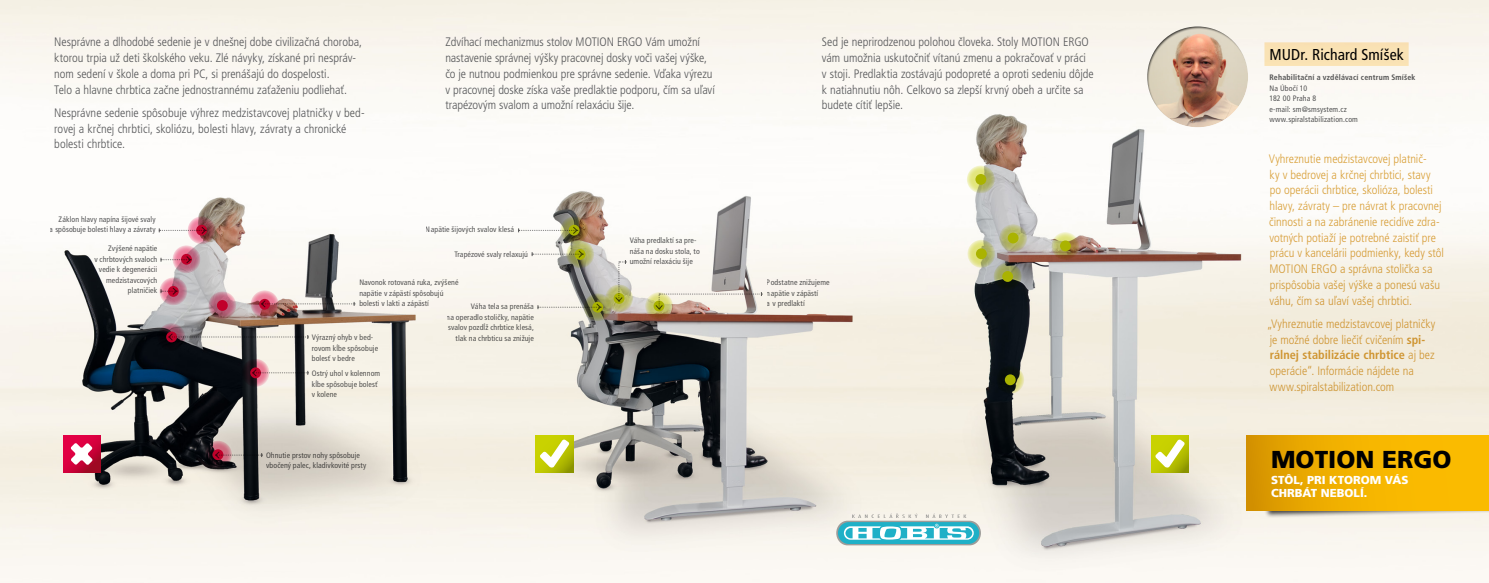
<style>
.page{position:relative;width:1489px;height:583px;background:#fff}
.page>*{position:absolute;margin:0;border:0;box-sizing:border-box;transform-origin:0 0}
.t1{font:900 24.5px "Frutiger";color:#000}
.t2{font:15.75px "Frutiger Condensed";letter-spacing:.005em;color:#000}
.t3{font:300 condensed 12.25px/15.8px "Frutiger";letter-spacing:-.005em;color:#555658}
.t4{font:300 condensed 12.25px/15.8px "Frutiger";letter-spacing:-.005em;color:#dba23a}
.t5{font:700 12.25px "Frutiger Condensed";color:#dba23a}
.t6{font:900 11.55px/12.8px "Frutiger";color:#fff}
.t7{font:7.88px/10.5px "Frutiger Condensed";letter-spacing:.01em;color:#555658}
.t8{font:700 7.88px "Frutiger Condensed";letter-spacing:.025em;color:#555658}
.s1{font-family:"Frutiger Condensed";font-weight:700;font-stretch:normal}
.s2{font-family:"Frutiger";font-weight:300;font-stretch:condensed}
</style>
<div class="page">
<img style="left:0;top:0;width:1488px;height:583px">
<div style="left:1145px;top:26px;width:102px;height:102px;background:#000;opacity:.75"></div>
<div style="left:1264px;top:42px;width:144px;height:24px;background:#f9e2b4"></div>
<svg style="left:836px;top:521px;width:144px;height:24px"></svg>
<div style="left:837px;top:522px;width:142px;height:22px;background:#1fb0c7;border-radius:11px"></div>
<svg style="left:852px;top:513px;width:65px;height:5px"></svg>
<svg style="left:925px;top:513px;width:41px;height:5px"></svg>
<svg style="left:843px;top:524px;width:130px;height:16px"></svg>
<div style="left:1264px;top:437px;width:224px;height:82px;background:#000;opacity:.75"></div>
<div style="left:1245px;top:435px;width:243px;height:76px;background:linear-gradient(to right,#dd9c00,#ffc400)"></div>
<svg style="left:63px;top:435px;width:37px;height:38px"></svg>
<svg style="left:70px;top:443px;width:23px;height:22px"></svg>
<svg style="left:536px;top:435px;width:37px;height:38px"></svg>
<svg style="left:539px;top:440px;width:30px;height:30px"></svg>
<svg style="left:1151px;top:435px;width:37px;height:38px"></svg>
<svg style="left:1154px;top:440px;width:30px;height:30px"></svg>
<svg style="left:159px;top:277px;width:28px;height:28px"></svg>
<svg style="left:168px;top:286px;width:11px;height:11px"></svg>
<svg style="left:605px;top:284px;width:28px;height:28px"></svg>
<div style="left:613px;top:293px;width:11px;height:11px;background:#aab300;border-radius:50%"></div>
<svg style="left:996px;top:366px;width:28px;height:28px"></svg>
<div style="left:1004px;top:374px;width:11px;height:11px;background:#aab300;border-radius:50%"></div>
<svg style="left:993px;top:262px;width:28px;height:28px"></svg>
<div style="left:1002px;top:271px;width:11px;height:11px;background:#aab300;border-radius:50%"></div>
<svg style="left:967px;top:240px;width:28px;height:28px"></svg>
<div style="left:975px;top:248px;width:11px;height:11px;background:#aab300;border-radius:50%"></div>
<svg style="left:966px;top:165px;width:28px;height:28px"></svg>
<div style="left:975px;top:174px;width:11px;height:11px;background:#aab300;border-radius:50%"></div>
<svg style="left:999px;top:224px;width:28px;height:28px"></svg>
<div style="left:1007px;top:233px;width:11px;height:10px;background:#aab300;border-radius:50%"></div>
<svg style="left:1051px;top:232px;width:28px;height:28px"></svg>
<div style="left:1059px;top:240px;width:11px;height:11px;background:#aab300;border-radius:50%"></div>
<svg style="left:645px;top:292px;width:28px;height:28px"></svg>
<svg style="left:583px;top:293px;width:28px;height:28px"></svg>
<svg style="left:592px;top:302px;width:11px;height:11px"></svg>
<svg style="left:566px;top:240px;width:28px;height:28px"></svg>
<svg style="left:574px;top:249px;width:11px;height:11px"></svg>
<svg style="left:560px;top:216px;width:28px;height:28px"></svg>
<svg style="left:568px;top:225px;width:11px;height:11px"></svg>
<svg style="left:241px;top:359px;width:28px;height:28px"></svg>
<svg style="left:250px;top:367px;width:11px;height:11px"></svg>
<svg style="left:208px;top:291px;width:28px;height:28px"></svg>
<div style="left:217px;top:300px;width:11px;height:11px;background:#c1002a;border-radius:50%"></div>
<svg style="left:157px;top:323px;width:29px;height:28px"></svg>
<div style="left:166px;top:331px;width:11px;height:11px;background:#c1002a;border-radius:50%"></div>
<svg style="left:251px;top:290px;width:28px;height:28px"></svg>
<div style="left:259px;top:299px;width:11px;height:11px;background:#c1002a;border-radius:50%"></div>
<svg style="left:188px;top:216px;width:28px;height:28px"></svg>
<svg style="left:172px;top:245px;width:28px;height:28px"></svg>
<svg style="left:181px;top:254px;width:11px;height:11px"></svg>
<svg style="left:204px;top:441px;width:28px;height:28px"></svg>
<svg style="left:212px;top:449px;width:11px;height:11px"></svg>
<svg style="left:159px;top:226px;width:48px;height:9px"></svg>
<svg style="left:518px;top:226px;width:60px;height:9px"></svg>
<svg style="left:531px;top:250px;width:52px;height:9px"></svg>
<svg style="left:537px;top:303px;width:64px;height:9px"></svg>
<svg style="left:160px;top:255px;width:31px;height:9px"></svg>
<svg style="left:160px;top:287px;width:18px;height:9px"></svg>
<svg style="left:260px;top:299px;width:95px;height:9px"></svg>
<svg style="left:168px;top:332px;width:141px;height:9px"></svg>
<svg style="left:251px;top:368px;width:58px;height:9px"></svg>
<svg style="left:214px;top:451px;width:49px;height:8px"></svg>
<svg style="left:614px;top:260px;width:12px;height:42px"></svg>
<svg style="left:654px;top:292px;width:108px;height:18px;background:#dbd2bb"></svg>
<p class="t3" style="left:54px;top:34px;width:309px">Nesprávne a dlhodobé sedenie je v dnešnej dobe civilizačná choroba, ktorou trpia už deti školského veku. Zlé návyky, získané pri nespráv&shy;nom sedení v škole a doma pri PC, si prenášajú do dospelosti.<br>Telo a hlavne chrbtica začne jednostrannému zaťaženiu podliehať.</p>
<p class="t3" style="left:54px;top:105px;width:312px">Nesprávne sedenie spôsobuje výhrez medzistavcovej platničky v bed&shy;rovej a krčnej chrbtici, skoliózu, bolesti hlavy, závraty a chronické bolesti chrbtice.</p>
<p class="t3" style="left:445px;top:34px;width:271px">Zdvíhací mechanizmus stolov MOTION ERGO Vám umožní nastavenie správnej výšky pracovnej dosky voči vašej výške, čo je nutnou podmienkou pre správne sedenie. Vďaka výrezu v pracovnej doske získa vaše predlaktie podporu, čím sa uľaví trapézovým svalom a umožní relaxáciu šije.</p>
<p class="t3" style="left:821px;top:34px;width:273px">Sed je neprirodzenou polohou človeka. Stoly MOTION ERGO vám umožnia uskutočniť vítanú zmenu a pokračovať v práci v stoji. Predlaktia zostávajú podopreté a oproti sedeniu dôjde k natiahnutiu nôh. Celkovo sa zlepší krvný obeh a určite sa budete cítiť lepšie.</p>
<p class="t7" style="left:50px;top:214px;width:107px;text-align:right">Záklon hlavy napína šijové svaly<br>a spôsobuje bolesti hlavy a závraty</p>
<p class="t7" style="left:426px;top:225px;width:90px">Napätie šijových svalov klesá</p>
<p class="t7" style="left:454px;top:249px;width:75px">Trapézové svaly relaxujú</p>
<p class="t7" style="left:94px;top:243px;width:65px;text-align:right">Zvýšené napätie<br>v chrbtových svaloch vedie k degenerácii medzistavcových platničiek</p>
<p class="t7" style="left:359px;top:277px;width:101px">Navonok rotovaná ruka, zvýšené napätie v zápästí spôsobujú bolesti v lakti a zápästí</p>
<p class="t7" style="left:312px;top:333px;width:68px">Výrazný ohyb v bed&shy;rovom kĺbe spôsobuje bolesť v bedre</p>
<p class="t7" style="left:312px;top:368px;width:70px">Ostrý uhol v kolennom kĺbe spôsobuje bolesť v kolene</p>
<p class="t7" style="left:446px;top:301px;width:89px;text-align:right">Váha tela sa prenáša<br>na operadlo stoličky, napätie svalov pozdĺž chrbtice klesá, tlak na chrbticu sa znižuje</p>
<p class="t7" style="left:266px;top:450px;width:102px">Ohnutie prstov nohy spôsobuje vbočený palec, kladivkovité prsty</p>
<p class="t7" style="left:629px;top:235px;width:72px">Váha predlaktí sa pre&shy;náša na dosku stola, to umožní relaxáciu šije</p>
<p class="t7" style="left:767px;top:277px;width:64px">Podstatne znižujeme napätie v zápästí<br>a v predlaktí</p>
<p class="t2" style="left:1269px;top:45px;width:136px">MUDr. Richard Smíšek</p>
<p class="t8" style="left:1269px;top:73px;width:148px">Rehabilitační a vzdělávací centrum Smíšek</p>
<p class="t7" style="left:1269px;top:83px;width:90px">Na Úbočí 10<br>182 00 Praha 8<br>e-mail: sm@smsystem.cz www.spiralstabilization.com</p>
<p class="t4" style="left:1268px;top:151px;width:176px">Vyhreznutie medzistavcovej platnič-<br>ky v bedrovej a krčnej chrbtici, stavy po operácii chrbtice, skolióza, bolesti hlavy, závraty – pre návrat k pracovnej činnosti a na zabránenie recidíve zdra&shy;votných potiaží je potrebné zaistiť pre prácu v kancelárii podmienky, kedy stôl MOTION ERGO a správna stolička sa prispôsobia vašej výške a ponesú vašu váhu, čím sa uľaví vašej chrbtici.</p>
<p class="t4" style="left:1266px;top:316px;width:171px">„Vyhreznutie medzistavcovej platničky je možné dobre liečiť cvičením <span class="s1">spi-</span></p>
<p class="t5" style="left:1269px;top:348px;width:166px">rálnej stabilizácie chrbtice <span class="s2">aj bez</span></p>
<p class="t4" style="left:1269px;top:363px;width:146px">operácie“. Informácie nájdete na www.spiralstabilization.com</p>
<h1 class="t1" style="left:1270px;top:445px;width:182px">MOTION ERGO</h1>
<p class="t6" style="left:1270px;top:474px;width:139px">STÔL, PRI KTOROM VÁS<br>CHRBÁT NEBOLÍ.</p>
</div>
